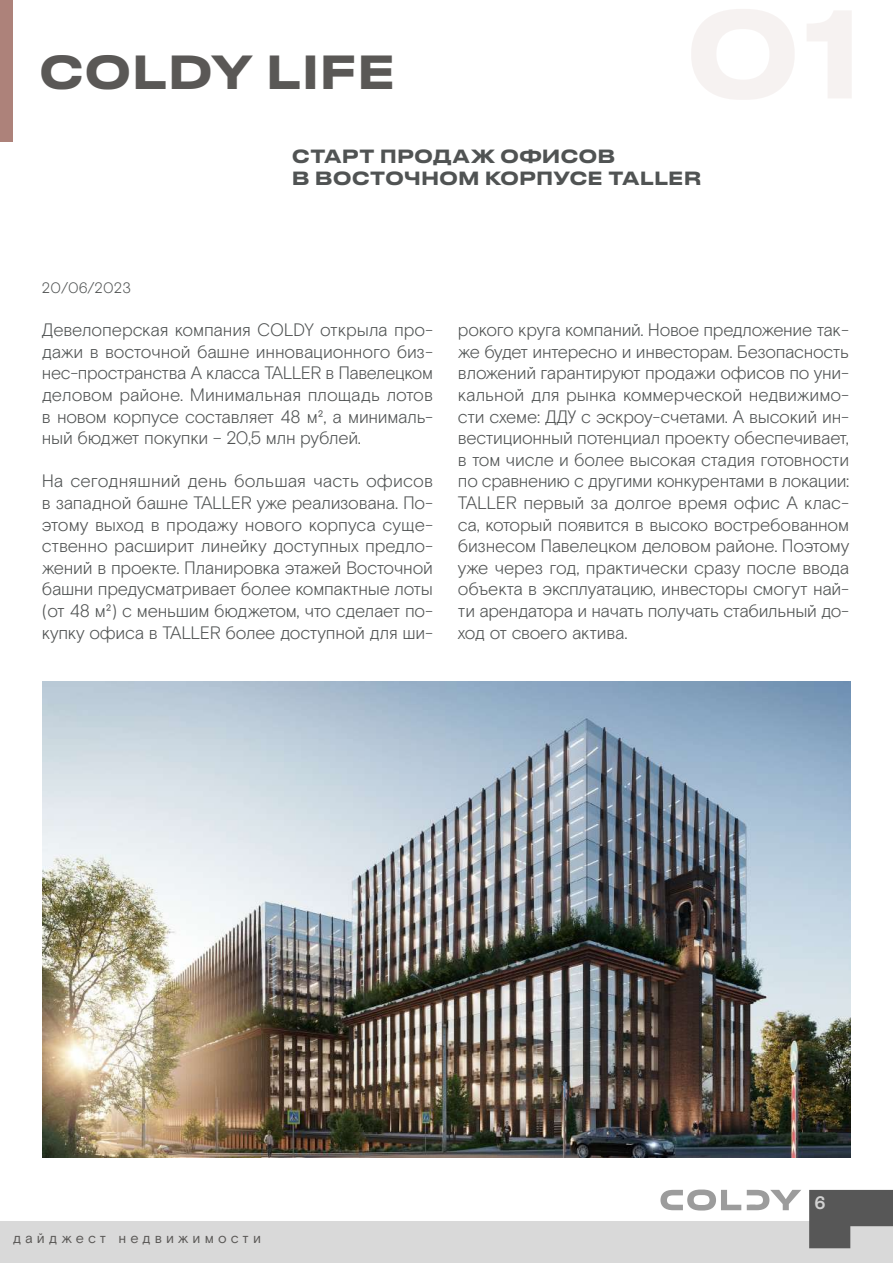
<style>
.page{position:relative;width:893px;height:1263px;background:#fff}
.page>*{position:absolute;margin:0;border:0;box-sizing:border-box;transform-origin:0 0}
.t1{font:500 45px "Druk Text Wide Cy";color:#5a5856}
.t2{font:300 18px/21.6px "Basis Grotesque Pro";letter-spacing:-.02em;color:#505353;text-align:justify}
.t3{font:500 18px/21.6px "Druk Text Wide Cy";letter-spacing:-.005em;color:#505353}
.t4{font:700 18px "Basis Grotesque Pro";color:#d1d1d1}
.t5{font:300 15px "Basis Grotesque Pro";color:#505353}
.t6{font:14.25px "Basis Grotesque Pro";letter-spacing:.28em;color:#5a5856}
</style>
<div class="page">
<div style="left:0;top:1222px;width:893px;height:41px;background:#d9d9d9"></div>
<svg style="left:660px;top:1189px;width:81px;height:21px"></svg>
<svg style="left:747px;top:1190px;width:54px;height:20px"></svg>
<svg style="left:809px;top:1190px;width:84px;height:58px"></svg>
<div style="left:0;top:0;width:13px;height:142px;background:#ad827a"></div>
<img style="left:43px;top:682px;width:807px;height:475px">
<h1 class="t1" style="left:39px;top:33px;width:358px">COLDY LIFE</h1>
<p class="t5" style="left:42px;top:279px;width:91px">20/06/2023</p>
<p class="t3" style="left:292px;top:144px;width:411px">СТАРТ ПРОДАЖ ОФИСОВ<br>В ВОСТОЧНОМ КОРПУСЕ TALLER</p>
<p class="t2" style="left:42px;top:319px;width:393px">Девелоперская компания COLDY открыла про&shy;дажи в восточной башне инновационного биз&shy;нес-пространства А класса TALLER в Павелецком деловом районе. Минимальная площадь лотов в новом корпусе составляет 48 м², а минималь&shy;ный бюджет покупки – 20,5 млн рублей.</p>
<p class="t2" style="left:42px;top:470px;width:393px">На сегодняшний день большая часть офисов в западной башне TALLER уже реализована. По&shy;этому выход в продажу нового корпуса суще&shy;ственно расширит линейку доступных предло&shy;жений в проекте. Планировка этажей Восточной башни предусматривает более компактные лоты (от 48 м²) с меньшим бюджетом, что сделает по&shy;купку офиса в TALLER более доступной для ши-</p>
<p class="t2" style="left:458px;top:319px;width:393px">рокого круга компаний. Новое предложение так&shy;же будет интересно и инвесторам. Безопасность вложений гарантируют продажи офисов по уни&shy;кальной для рынка коммерческой недвижимо&shy;сти схеме: ДДУ c эскроу-счетами. А высокий ин&shy;вестиционный потенциал проекту обеспечивает, в том числе и более высокая стадия готовности по сравнению с другими конкурентами в локации:<br>TALLER первый за долгое время офис А клас&shy;са, который появится в высоко востребованном бизнесом Павелецком деловом районе. Поэтому уже через год, практически сразу после ввода объекта в эксплуатацию, инвесторы смогут най&shy;ти арендатора и начать получать стабильный до&shy;ход от своего актива.</p>
<p class="t6" style="left:13px;top:1230px;width:250px">дайджест недвижимости</p>
<p class="t4" style="left:814px;top:1192px;width:13px">6</p>
</div>
